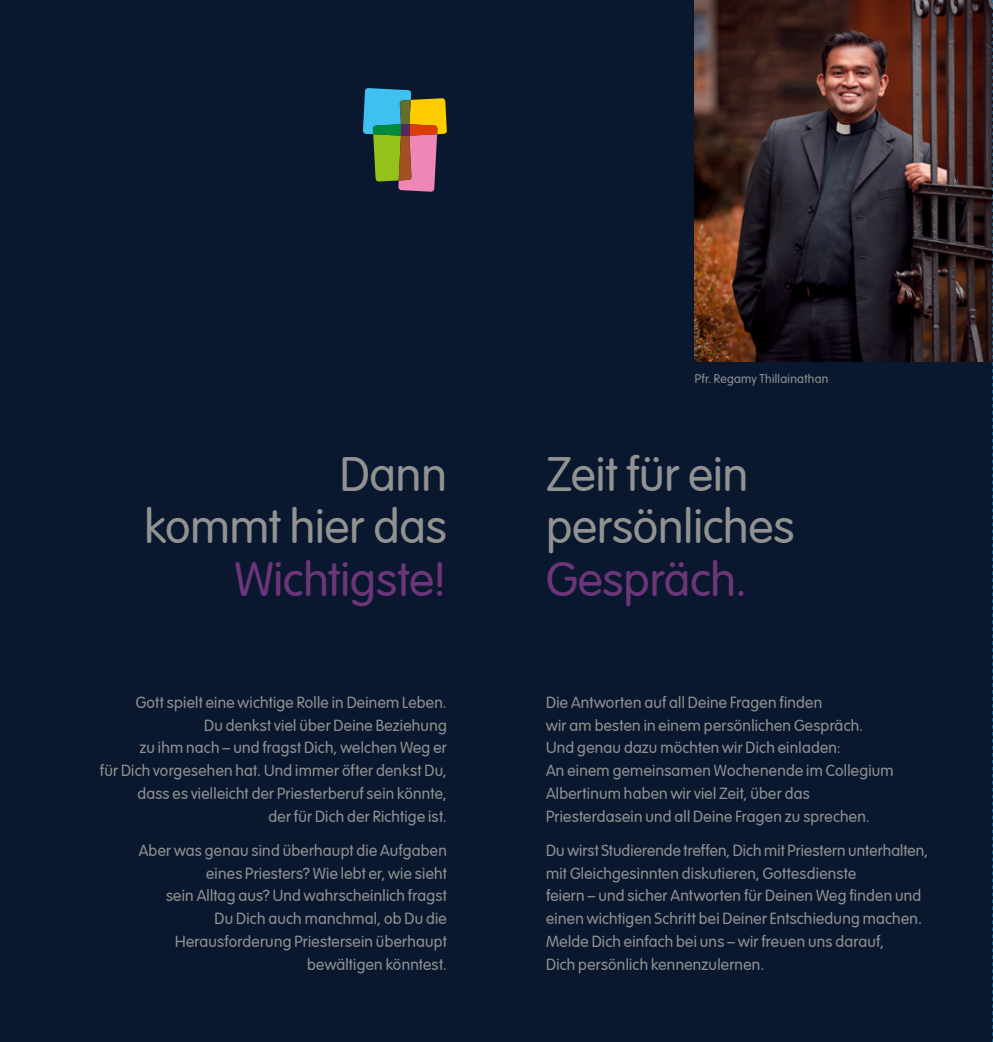
<style>
.page{position:relative;width:993px;height:1042px;background:#fff}
.page>*{position:absolute;margin:0;border:0;box-sizing:border-box;transform-origin:0 0}
.t1{font:300 47.25px/52.5px "VAG Rounded";color:#919291;text-align:right}
.t2{font:300 47.25px "VAG Rounded";color:#6d357a}
.t3{font:300 15.75px/22.8px "VAG Rounded";letter-spacing:.015em;color:#919291;text-align:right}
.t4{font:300 12.25px "VAG Rounded";letter-spacing:.025em;color:#919291}
</style>
<div class="page">
<div style="left:0;top:0;width:992px;height:1042px;background:#0a182f"></div>
<svg style="left:363px;top:88px;width:84px;height:104px"></svg>
<div style="left:401px;top:124px;width:8px;height:12px;background:#55285f"></div>
<img style="left:694px;top:0;width:298px;height:361px">
<svg style="left:992px;top:0;width:1px;height:1042px"></svg>
<h1 class="t1" style="left:144px;top:450px;width:304px">Dann<br>kommt hier das</h1>
<h1 class="t2" style="left:234px;top:552px;width:214px">Wichtigste!</h1>
<p class="t3" style="left:100px;top:691px;width:348px">Gott spielt eine wichtige Rolle in Deinem Leben.<br>Du denkst viel über Deine Beziehung<br>zu ihm nach – und fragst Dich, welchen Weg er<br>für Dich vorgesehen hat. Und immer öfter denkst Du, dass es vielleicht der Priesterberuf sein könnte,<br>der für Dich der Richtige ist.</p>
<p class="t3" style="left:139px;top:839px;width:309px">Aber was genau sind überhaupt die Aufgaben eines Priesters? Wie lebt er, wie sieht<br>sein Alltag aus? Und wahrscheinlich fragst<br>Du Dich auch manchmal, ob Du die Herausforderung Priestersein überhaupt bewältigen könntest.</p>
<p class="t4" style="left:694px;top:372px;width:135px">Pfr. Regamy Thillainathan</p>
<h1 class="t1" style="left:546px;top:450px;width:249px;text-align:left">Zeit für ein persönliches</h1>
<h1 class="t2" style="left:546px;top:552px;width:202px">Gespräch.</h1>
<p class="t3" style="left:546px;top:691px;width:349px;text-align:left">Die Antworten auf all Deine Fragen finden<br>wir am besten in einem persönlichen Gespräch.<br>Und genau dazu möchten wir Dich einladen:<br>An einem gemeinsamen Wochenende im Collegium Albertinum haben wir viel Zeit, über das Priesterdasein und all Deine Fragen zu sprechen.</p>
<p class="t3" style="left:546px;top:839px;width:383px;text-align:left">Du wirst Studierende treffen, Dich mit Priestern unterhalten, mit Gleichgesinnten diskutieren, Gottesdienste<br>feiern – und sicher Antworten für Deinen Weg finden und einen wichtigen Schritt bei Deiner Entschiedung machen.<br>Melde Dich einfach bei uns – wir freuen uns darauf,<br>Dich persönlich kennenzulernen.</p>
</div>
